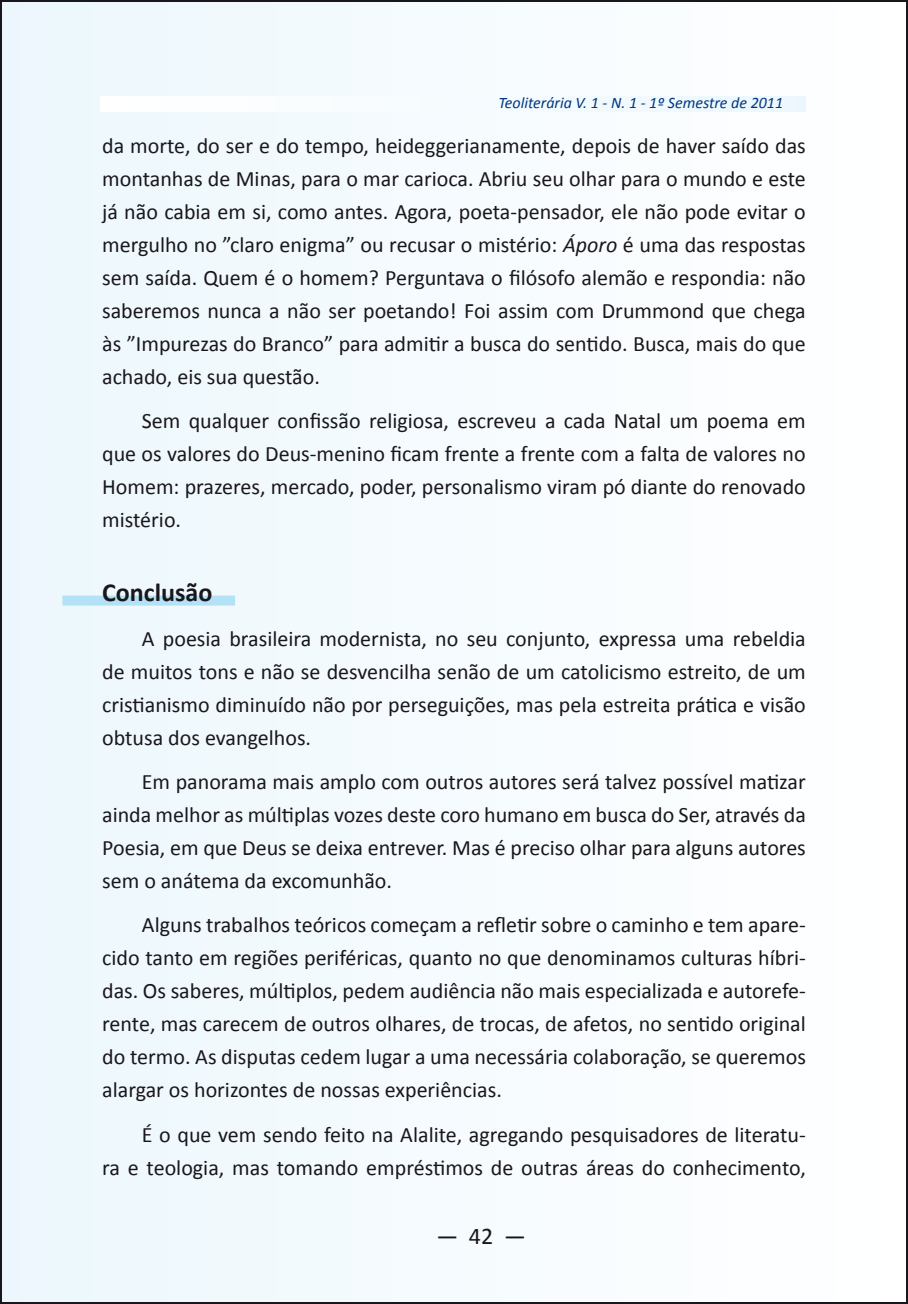
<style>
.page{position:relative;width:908px;height:1304px;background:#fff}
.page>*{position:absolute;margin:0;border:0;box-sizing:border-box;transform-origin:0 0}
.t1{font:700 26px "Calibri";color:#1a171c}
.t2{font:24px "Calibri";color:#1a171c}
.t3{font:22px/33px "Calibri";color:#1a171c;text-align:justify}
.t4{font:italic 16px "Calibri";color:#003882}
.s1{font-style:italic}
</style>
<div class="page">
<div style="left:1px;top:1px;width:905px;height:1302px;background:#f5fbfe"></div>
<div style="left:62px;top:596px;width:173px;height:10px;background:#b3e2f6"></div>
<p class="t4" style="left:498px;top:93px;width:286px">Teoliterária V. 1 - N. 1 - 1º Semestre de 2011</p>
<p class="t3" style="left:102px;top:128px;width:705px">da morte, do ser e do tempo, heideggerianamente, depois de haver saído das montanhas de Minas, para o mar carioca. Abriu seu olhar para o mundo e este já não cabia em si, como antes. Agora, poeta-pensador, ele não pode evitar o mergulho no ”claro enigma” ou recusar o mistério: <span class="s1">Áporo</span> é uma das respostas sem saída. Quem é o homem? Perguntava o filósofo alemão e respondia: não saberemos nunca a não ser poetando! Foi assim com Drummond que chega às ”Impurezas do Branco” para admitir a busca do sentido. Busca, mais do que achado, eis sua questão.</p>
<p class="t3" style="left:102px;top:403px;width:705px;text-indent:40px">Sem qualquer confissão religiosa, escreveu a cada Natal um poema em que os valores do Deus-menino ficam frente a frente com a falta de valores no Homem: prazeres, mercado, poder, personalismo viram pó diante do renovado mistério.</p>
<p class="t1" style="left:102px;top:576px;width:112px">Conclusão</p>
<p class="t3" style="left:102px;top:621px;width:704px;text-indent:40px">A poesia brasileira modernista, no seu conjunto, expressa uma rebeldia de muitos tons e não se desvencilha senão de um catolicismo estreito, de um cristianismo diminuído não por perseguições, mas pela estreita prática e visão obtusa dos evangelhos.</p>
<p class="t3" style="left:102px;top:764px;width:705px;text-indent:40px">Em panorama mais amplo com outros autores será talvez possível matizar ainda melhor as múltiplas vozes deste coro humano em busca do Ser, através da Poesia, em que Deus se deixa entrever. Mas é preciso olhar para alguns autores sem o anátema da excomunhão.</p>
<p class="t3" style="left:102px;top:907px;width:705px;text-indent:40px">Alguns trabalhos teóricos começam a refletir sobre o caminho e tem apare&shy;cido tanto em regiões periféricas, quanto no que denominamos culturas híbri&shy;das. Os saberes, múltiplos, pedem audiência não mais especializada e autorefe&shy;rente, mas carecem de outros olhares, de trocas, de afetos, no sentido original do termo. As disputas cedem lugar a uma necessária colaboração, se queremos alargar os horizontes de nossas experiências.</p>
<p class="t3" style="left:102px;top:1117px;width:704px;text-align:right">É o que vem sendo feito na Alalite, agregando pesquisadores de literatu-<br>ra e teologia, mas tomando empréstimos de outras áreas do conhecimento,</p>
<p class="t2" style="left:436px;top:1221px;width:91px">— 42 —</p>
</div>
